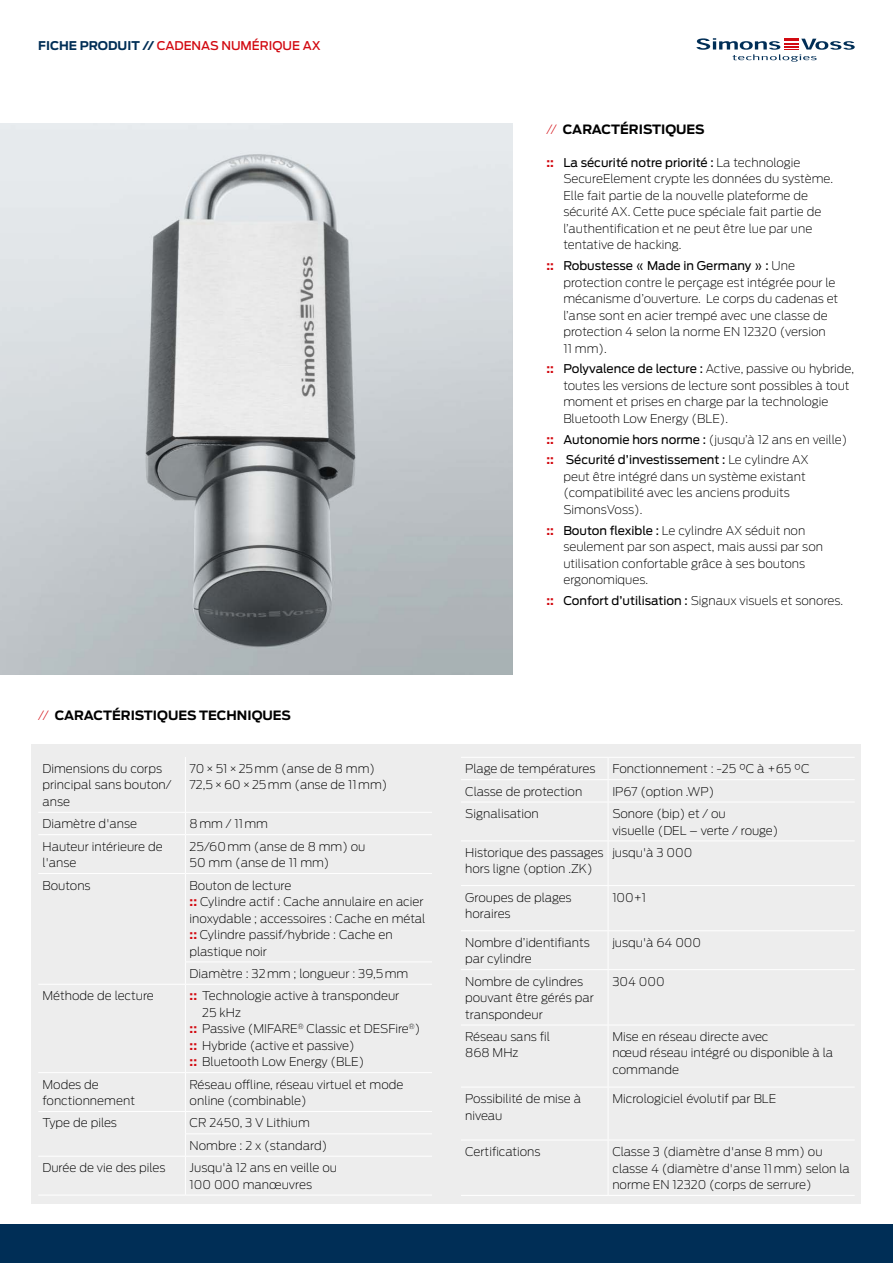
<style>
.page{position:relative;width:893px;height:1263px;background:#fff}
.page>*{position:absolute;margin:0;border:0;box-sizing:border-box;transform-origin:0 0}
.t1{font:700 12.75px "Antenna";color:#000}
.t2{font:200 12px/16.5px "Antenna";color:#000}
.t3{font:12px/20.7px "Antenna";color:#000}
.t4{font:500 12px "Antenna";color:#d20a11}
.s1{font-weight:700;color:#002e56}
.s2{font-weight:200;color:#d20a11}
.s3{font-weight:700;color:#d20a11}
.s4{font-weight:400}
.s5{font-weight:200}
</style>
<div class="page">
<img style="left:0;top:123px;width:512px;height:551px">
<div style="left:0;top:1225px;width:893px;height:38px;background:#002e56"></div>
<div style="left:31px;top:744px;width:830px;height:459px;background:#ededed"></div>
<hr style="left:38px;top:812px;width:147px;height:1px;background:#fff">
<hr style="left:185px;top:812px;width:247px;height:1px;background:#fff">
<hr style="left:38px;top:834px;width:147px;height:1px;background:#fff">
<hr style="left:185px;top:834px;width:247px;height:1px;background:#fff">
<hr style="left:38px;top:873px;width:147px;height:1px;background:#fff">
<hr style="left:185px;top:873px;width:247px;height:1px;background:#fff">
<hr style="left:185px;top:961px;width:247px;height:1px;background:#fff">
<hr style="left:38px;top:984px;width:147px;height:1px;background:#fff">
<hr style="left:185px;top:984px;width:247px;height:1px;background:#fff">
<hr style="left:38px;top:1072px;width:147px;height:1px;background:#fff">
<hr style="left:185px;top:1072px;width:247px;height:1px;background:#fff">
<hr style="left:38px;top:1111px;width:147px;height:1px;background:#fff">
<hr style="left:185px;top:1111px;width:247px;height:1px;background:#fff">
<hr style="left:185px;top:1133px;width:247px;height:1px;background:#fff">
<hr style="left:38px;top:1156px;width:147px;height:1px;background:#fff">
<hr style="left:185px;top:1156px;width:247px;height:1px;background:#fff">
<hr style="left:38px;top:1195px;width:147px;height:1px;background:#fff">
<hr style="left:185px;top:1195px;width:247px;height:1px;background:#fff">
<hr style="left:185px;top:757px;width:1px;height:55px;background:#fff">
<svg style="left:185px;top:813px;width:1px;height:21px"></svg>
<hr style="left:185px;top:835px;width:1px;height:38px;background:#fff">
<hr style="left:185px;top:874px;width:1px;height:87px;background:#fff">
<svg style="left:185px;top:962px;width:1px;height:22px"></svg>
<hr style="left:185px;top:985px;width:1px;height:87px;background:#fff">
<hr style="left:185px;top:1073px;width:1px;height:38px;background:#fff">
<svg style="left:185px;top:1112px;width:1px;height:44px"></svg>
<hr style="left:185px;top:1156px;width:1px;height:39px;background:#fff">
<hr style="left:461px;top:757px;width:147px;height:1px;background:#fff">
<hr style="left:608px;top:757px;width:247px;height:1px;background:#fff">
<hr style="left:461px;top:779px;width:147px;height:1px;background:#fff">
<hr style="left:608px;top:779px;width:247px;height:1px;background:#fff">
<hr style="left:461px;top:802px;width:147px;height:1px;background:#fff">
<hr style="left:608px;top:802px;width:247px;height:1px;background:#fff">
<hr style="left:461px;top:840px;width:147px;height:1px;background:#fff">
<hr style="left:608px;top:840px;width:247px;height:1px;background:#fff">
<hr style="left:461px;top:885px;width:147px;height:1px;background:#fff">
<hr style="left:608px;top:885px;width:247px;height:1px;background:#fff">
<hr style="left:461px;top:930px;width:147px;height:1px;background:#fff">
<hr style="left:608px;top:930px;width:247px;height:1px;background:#fff">
<hr style="left:461px;top:969px;width:147px;height:1px;background:#fff">
<hr style="left:608px;top:969px;width:247px;height:1px;background:#fff">
<hr style="left:461px;top:1024px;width:147px;height:1px;background:#fff">
<hr style="left:608px;top:1024px;width:247px;height:1px;background:#fff">
<hr style="left:461px;top:1140px;width:147px;height:1px;background:#fff">
<hr style="left:608px;top:1140px;width:247px;height:1px;background:#fff">
<hr style="left:461px;top:1195px;width:147px;height:1px;background:#fff">
<hr style="left:608px;top:1195px;width:247px;height:1px;background:#fff">
<hr style="left:608px;top:802px;width:1px;height:38px;background:#fff">
<hr style="left:608px;top:841px;width:1px;height:44px;background:#fff">
<hr style="left:608px;top:886px;width:1px;height:44px;background:#fff">
<hr style="left:608px;top:931px;width:1px;height:38px;background:#fff">
<hr style="left:608px;top:970px;width:1px;height:54px;background:#fff">
<hr style="left:608px;top:1025px;width:1px;height:62px;background:#fff">
<hr style="left:608px;top:1140px;width:1px;height:55px;background:#fff">
<hr style="left:461px;top:1087px;width:147px;height:1px;background:#fff">
<hr style="left:608px;top:1087px;width:247px;height:1px;background:#fff">
<hr style="left:608px;top:1087px;width:1px;height:53px;background:#fff">
<svg style="left:696px;top:38px;width:159px;height:24px"></svg>
<p class="t4" style="left:38px;top:37px;width:284px"><span class="s1">FICHE PRODUIT //</span> CADENAS NUMÉRIQUE AX</p>
<p class="t1" style="left:38px;top:707px;width:254px"><span class="s2">//</span> CARACTÉRISTIQUES TECHNIQUES</p>
<p class="t2" style="left:43px;top:760px;width:130px">Dimensions du corps principal sans bouton/ anse</p>
<p class="t2" style="left:190px;top:760px;width:199px">70×51×25mm (anse de 8 mm)<br>72,5×60×25mm (anse de 11mm)</p>
<p class="t2" style="left:43px;top:815px;width:96px">Diamètre d'anse</p>
<p class="t2" style="left:190px;top:815px;width:80px">8mm / 11mm</p>
<p class="t2" style="left:43px;top:838px;width:122px">Hauteur intérieure de l'anse</p>
<p class="t2" style="left:190px;top:838px;width:177px">25/60mm (anse de 8 mm) ou<br>50 mm (anse de 11 mm)</p>
<p class="t2" style="left:43px;top:876px;width:50px">Boutons</p>
<p class="t2" style="left:190px;top:876px;width:237px">Bouton de lecture<br><span class="s3">::</span> Cylindre actif : Cache annulaire en acier inoxydable ; accessoires : Cache en métal <span class="s3">::</span> Cylindre passif/hybride : Cache en plastique noir</p>
<p class="t2" style="left:190px;top:965px;width:220px">Diamètre : 32mm ; longueur : 39,5mm</p>
<p class="t2" style="left:43px;top:987px;width:113px">Méthode de lecture</p>
<p class="t2" style="left:190px;top:987px;width:211px"><span class="s3">::</span> Technologie active à transpondeur</p>
<p class="t2" style="left:202px;top:1004px;width:40px">25 kHz</p>
<p class="t2" style="left:190px;top:1020px;width:232px"><span class="s3">::</span> Passive (MIFARE<sup>®</sup> Classic et DESFire<sup>®</sup>)</p>
<p class="t2" style="left:190px;top:1037px;width:167px"><span class="s3">::</span> Hybride (active et passive)</p>
<p class="t2" style="left:190px;top:1053px;width:176px"><span class="s3">::</span> Bluetooth Low Energy (BLE)</p>
<p class="t2" style="left:43px;top:1075px;width:94px">Modes de fonctionnement</p>
<p class="t2" style="left:190px;top:1075px;width:215px">Réseau offline, réseau virtuel et mode online (combinable)</p>
<p class="t2" style="left:43px;top:1114px;width:76px">Type de piles</p>
<p class="t2" style="left:190px;top:1111px;width:139px;line-height:22.4px">CR 2450, 3 V Lithium<br>Nombre : 2 x (standard)</p>
<p class="t2" style="left:43px;top:1159px;width:125px">Durée de vie des piles</p>
<p class="t2" style="left:190px;top:1159px;width:149px">Jusqu'à 12 ans en veille ou<br>100 000 manœuvres</p>
<p class="t1" style="left:546px;top:120px;width:160px"><span class="s2">//</span> CARACTÉRISTIQUES</p>
<p class="t2" style="left:563px;top:154px;width:271px;text-indent:-17px"><span class="s3">::</span> <span class="s4">La sécurité notre priorité :</span> La technologie SecureElement crypte les données du système.<br>Elle fait partie de la nouvelle plateforme de sécurité AX. Cette puce spéciale fait partie de l’authentification et ne peut être lue par une tentative de hacking.</p>
<p class="t2" style="left:563px;top:257px;width:276px;text-indent:-17px"><span class="s3">::</span> <span class="s4">Robustesse « Made in Germany » :</span> Une protection contre le perçage est intégrée pour le mécanisme d’ouverture. Le corps du cadenas et l’anse sont en acier trempé avec une classe de protection 4 selon la norme EN 12320 (version<br>11 mm).</p>
<p class="t2" style="left:563px;top:360px;width:292px;text-indent:-17px"><span class="s3">::</span> <span class="s4">Polyvalence de lecture :</span> Active, passive ou hybride, toutes les versions de lecture sont possibles à tout moment et prises en charge par la technologie Bluetooth Low Energy (BLE).</p>
<p class="t3" style="left:546px;top:429px;width:302px"><span class="s3">::</span> Autonomie hors norme : <span class="s5">(jusqu’à 12 ans en veille) </span><span class="s3">::</span> Sécurité d’investissement : <span class="s5">Le cylindre AX</span></p>
<p class="t2" style="left:563px;top:468px;width:244px">peut être intégré dans un système existant (compatibilité avec les anciens produits<br>SimonsVoss).</p>
<p class="t2" style="left:563px;top:522px;width:261px;text-indent:-17px"><span class="s3">::</span> <span class="s4">Bouton flexible :</span> Le cylindre AX séduit non seulement par son aspect, mais aussi par son utilisation confortable grâce à ses boutons ergonomiques.</p>
<p class="t2" style="left:546px;top:592px;width:298px"><span class="s3">::</span> <span class="s4">Confort d’utilisation :</span> Signaux visuels et sonores.</p>
<p class="t2" style="left:465px;top:760px;width:132px">Plage de températures</p>
<p class="t2" style="left:612px;top:760px;width:199px">Fonctionnement : -25 °C à +65 °C</p>
<p class="t2" style="left:465px;top:783px;width:119px">Classe de protection</p>
<p class="t2" style="left:612px;top:783px;width:103px">IP67 (option .WP)</p>
<p class="t2" style="left:465px;top:805px;width:75px">Signalisation</p>
<p class="t2" style="left:612px;top:805px;width:168px">Sonore (bip) et / ou<br>visuelle (DEL – verte / rouge)</p>
<p class="t2" style="left:465px;top:844px;width:140px">Historique des passages hors ligne (option .ZK)</p>
<p class="t2" style="left:612px;top:844px;width:81px">jusqu'à 3 000</p>
<p class="t2" style="left:465px;top:888px;width:108px">Groupes de plages horaires</p>
<p class="t2" style="left:612px;top:888px;width:35px">100+1</p>
<p class="t2" style="left:465px;top:934px;width:126px">Nombre d’identifiants par cylindre</p>
<p class="t2" style="left:612px;top:934px;width:90px">jusqu'à 64 000</p>
<p class="t2" style="left:465px;top:972px;width:130px">Nombre de cylindres pouvant être gérés par transpondeur</p>
<p class="t2" style="left:612px;top:972px;width:54px">304 000</p>
<p class="t2" style="left:465px;top:1028px;width:86px">Réseau sans fil<br>868 MHz</p>
<p class="t2" style="left:612px;top:1028px;width:222px">Mise en réseau directe avec<br>nœud réseau intégré ou disponible à la commande</p>
<p class="t2" style="left:465px;top:1090px;width:117px">Possibilité de mise à niveau</p>
<p class="t2" style="left:612px;top:1090px;width:165px">Micrologiciel évolutif par BLE</p>
<p class="t2" style="left:465px;top:1143px;width:77px">Certifications</p>
<p class="t2" style="left:612px;top:1143px;width:239px">Classe 3 (diamètre d'anse 8 mm) ou classe 4 (diamètre d'anse 11mm) selon la norme EN 12320 (corps de serrure)</p>
</div>
